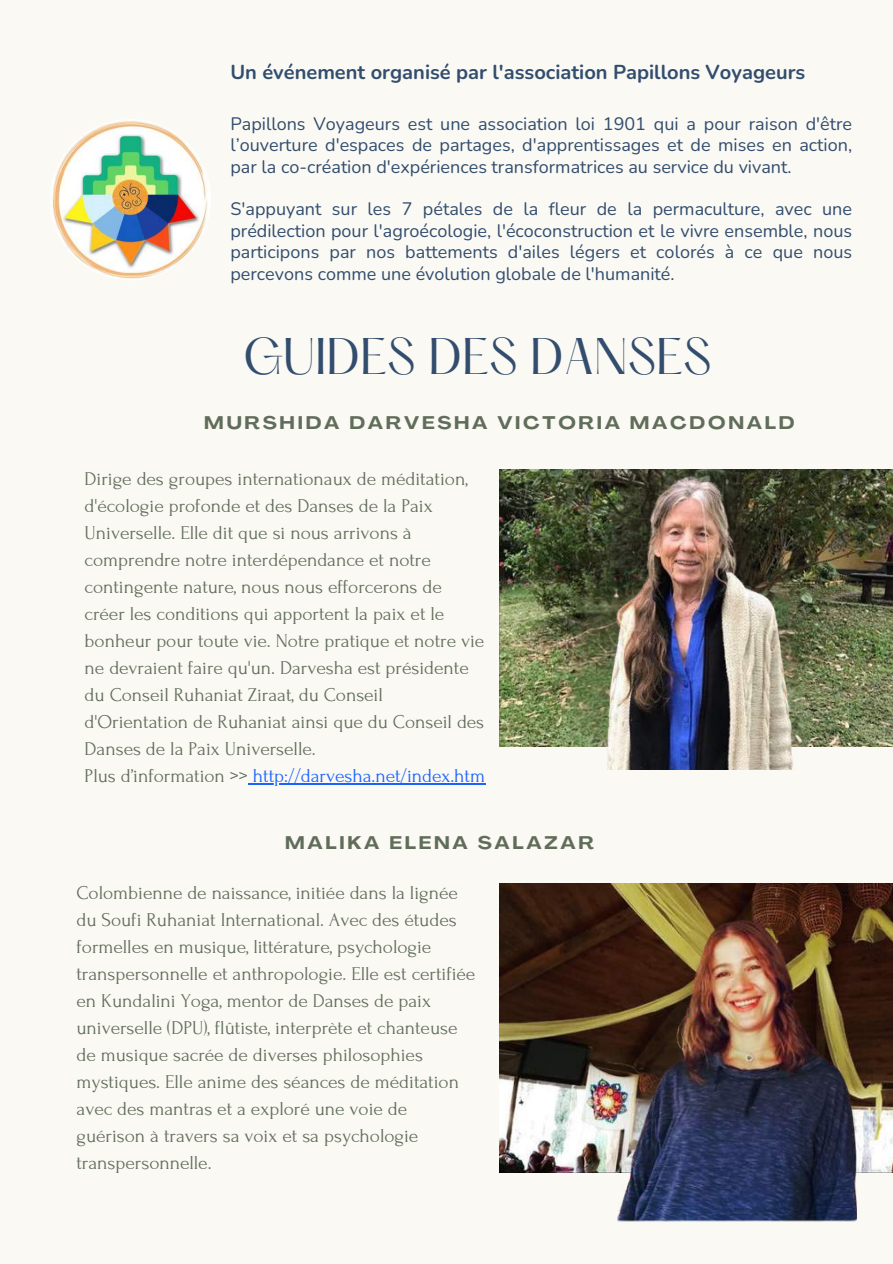
<style>
.page{position:relative;width:893px;height:1264px;background:#fff}
.page>*{position:absolute;margin:0;border:0;box-sizing:border-box;transform-origin:0 0}
.t1{font:45px "Hatton";color:#324d6e}
.t2{font:700 20.1px "Nunito";color:#324d6e}
.t3{font:19.5px/27px "Forum";letter-spacing:-.005em;color:#616d5b}
.t4{font:18px/21.3px "Nunito";color:#324d6e;text-align:justify}
.t5{font:700 expanded 18px "Agrandir";letter-spacing:.155em;color:#616d5b}
.s1{color:#1a62ff}
</style>
<div class="page">
<div style="left:0;top:0;width:892px;height:1263px;background:#faf9f3"></div>
<img style="left:499px;top:469px;width:393px;height:277px">
<img style="left:499px;top:883px;width:393px;height:288px">
<img style="left:49px;top:119px;width:162px;height:161px;border-radius:50%">
<hr style="left:248px;top:783px;width:237px;height:1px;background:#1a62ff">
<img style="left:604px;top:475px;width:194px;height:294px">
<img style="left:617px;top:919px;width:239px;height:302px">
<p class="t2" style="left:230px;top:59px;width:576px">Un événement organisé par l'association Papillons Voyageurs</p>
<p class="t4" style="left:230px;top:113px;width:623px">Papillons Voyageurs est une association loi 1901 qui a pour raison d'être l’ouverture d'espaces de partages, d'apprentissages et de mises en action, par la co-création d'expériences transformatrices au service du vivant.</p>
<p class="t4" style="left:230px;top:199px;width:623px">S'appuyant sur les 7 pétales de la fleur de la permaculture, avec une prédilection pour l'agroécologie, l'écoconstruction et le vivre ensemble, nous participons par nos battements d'ailes légers et colorés à ce que nous percevons comme une évolution globale de l'humanité.</p>
<h1 class="t1" style="left:243px;top:335px;width:469px">GUIDES DES DANSES</h1>
<p class="t5" style="left:204px;top:415px;width:591px">MURSHIDA DARVESHA VICTORIA MACDONALD</p>
<p class="t3" style="left:85px;top:465px;width:402px">Dirige des groupes internationaux de méditation, d'écologie profonde et des Danses de la Paix Universelle. Elle dit que si nous arrivons à comprendre notre interdépendance et notre contingente nature, nous nous efforcerons de créer les conditions qui apportent la paix et le bonheur pour toute vie. Notre pratique et notre vie ne devraient faire qu'un. Darvesha est présidente du Conseil Ruhaniat Ziraat, du Conseil d'Orientation de Ruhaniat ainsi que du Conseil des Danses de la Paix Universelle.<br>Plus d’information &gt;&gt; <span class="s1">http://darvesha.net/index.htm</span></p>
<p class="t5" style="left:285px;top:835px;width:310px">MALIKA ELENA SALAZAR</p>
<p class="t3" style="left:76px;top:879px;width:400px">Colombienne de naissance, initiée dans la lignée du Soufi Ruhaniat International. Avec des études formelles en musique, littérature, psychologie transpersonnelle et anthropologie. Elle est certifiée en Kundalini Yoga, mentor de Danses de paix universelle (DPU), flûtiste, interprète et chanteuse de musique sacrée de diverses philosophies mystiques. Elle anime des séances de méditation avec des mantras et a exploré une voie de guérison à travers sa voix et sa psychologie transpersonnelle.</p>
</div>
